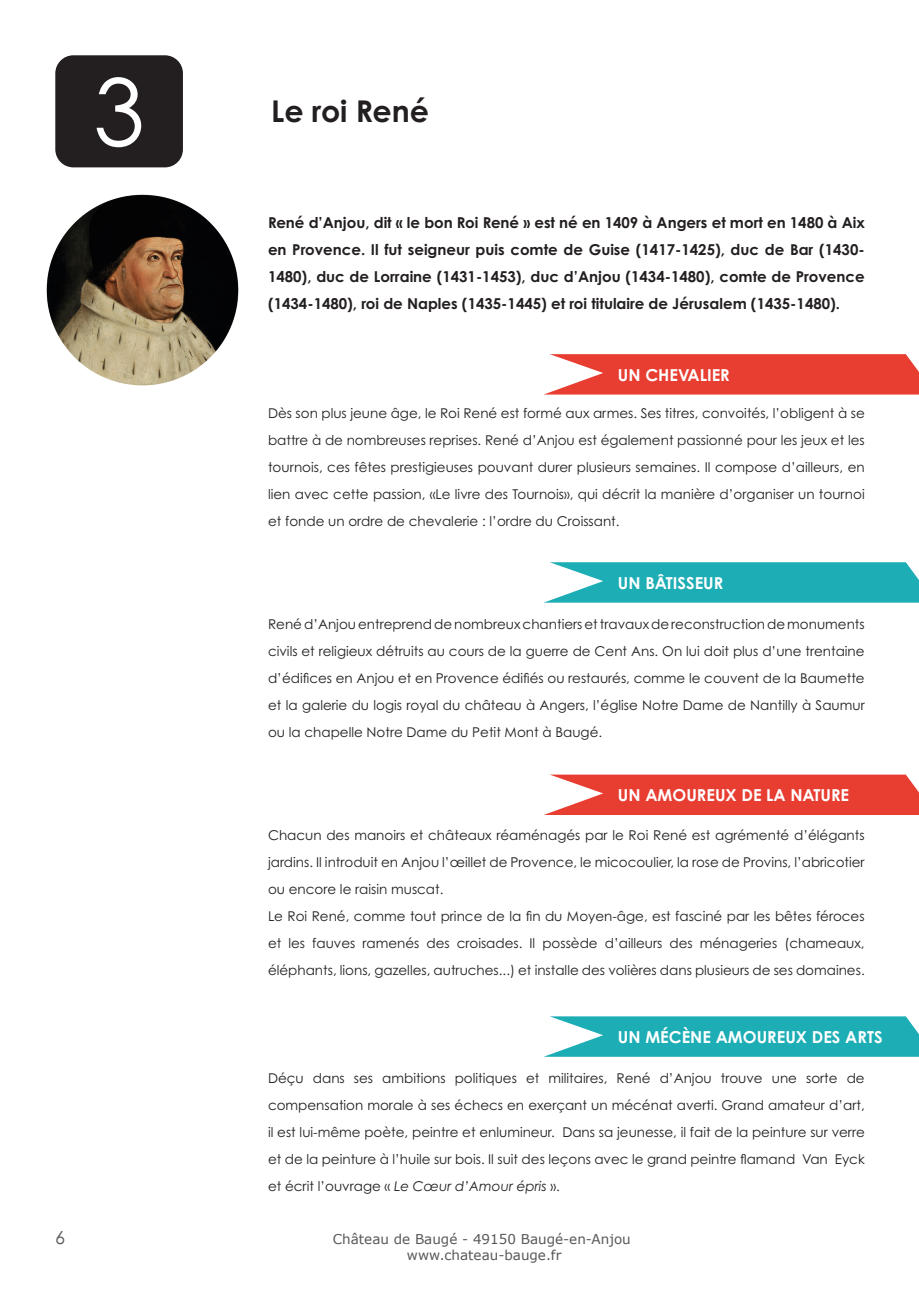
<style>
.page{position:relative;width:919px;height:1289px;background:#fff}
.page>*{position:absolute;margin:0;border:0;box-sizing:border-box;transform-origin:0 0}
.t1{font:93px "Century Gothic Pro";color:#fff}
.t2{font:700 30px "Century Gothic Pro";color:#231f20}
.t3{font:18px "Century Gothic Pro";color:#57585a}
.t4{font:700 16.5px "Century Gothic Pro";color:#fff}
.t5{font:700 16.5px "Century Gothic Pro";color:#fff}
.t6{font:700 15px/27px "Century Gothic Pro";color:#231f20;text-align:justify}
.t7{font:13.5px/27px "Century Gothic Pro";color:#231f20;text-align:justify}
.t8{font:13.5px/16.2px "Verdana";color:#57585a;text-align:center}
.s1{font-style:inherit}
.s2{font-style:italic}
</style>
<div class="page">
<div style="left:55px;top:55px;width:128px;height:112px;background:#231f20;border-radius:18px"></div>
<img style="left:47px;top:194px;width:191px;height:192px">
<svg style="left:545px;top:354px;width:373px;height:40px;background:#ea554b"></svg>
<div style="left:605px;top:369px;width:303px;height:13px;background:#e83e32"></div>
<svg style="left:546px;top:1016px;width:372px;height:40px;background:#3ab7be"></svg>
<div style="left:605px;top:1030px;width:303px;height:14px;background:#1cadb5"></div>
<svg style="left:544px;top:774px;width:374px;height:41px;background:#eb584e"></svg>
<div style="left:605px;top:789px;width:303px;height:13px;background:#e83e32"></div>
<svg style="left:545px;top:562px;width:373px;height:40px;background:#38b7be"></svg>
<div style="left:605px;top:577px;width:303px;height:13px;background:#1cadb5"></div>
<p class="t1" style="left:93px;top:55px;width:53px">3</p>
<p class="t2" style="left:271px;top:93px;width:159px">Le roi René</p>
<p class="t6" style="left:268px;top:209px;width:598px">René d’Anjou, dit « le bon Roi René » est né en 1409 à Angers et mort en 1480 à Aix en Provence. Il fut seigneur puis comte de Guise (1417-1425), duc de Bar (1430- 1480), duc de Lorraine (1431-1453), duc d’Anjou (1434-1480), comte de Provence (1434-1480), roi de Naples (1435-1445) et roi titulaire de Jérusalem (1435-1480).</p>
<p class="t5" style="left:618px;top:364px;width:113px">UN CHEVALIER</p>
<p class="t7" style="left:268px;top:400px;width:598px">Dès son plus jeune âge, le Roi René est formé aux armes. Ses titres, convoités, l’obligent à se battre à de nombreuses reprises. René d’Anjou est également passionné pour les jeux et les tournois, ces fêtes prestigieuses pouvant durer plusieurs semaines. Il compose d’ailleurs, en lien avec cette passion, «Le livre des Tournois», qui décrit la manière d’organiser un tournoi et fonde un ordre de chevalerie : l’ordre du Croissant.</p>
<p class="t4" style="left:618px;top:572px;width:107px"><span class="s1">UN B</span>ÂTISSEUR</p>
<p class="t7" style="left:268px;top:610px;width:598px">René d’Anjou entreprend de nombreux chantiers et travaux de reconstruction de monuments civils et religieux détruits au cours de la guerre de Cent Ans. On lui doit plus d’une trentaine d’édifices en Anjou et en Provence édifiés ou restaurés, comme le couvent de la Baumette et la galerie du logis royal du château à Angers, l’église Notre Dame de Nantilly à Saumur ou la chapelle Notre Dame du Petit Mont à Baugé.</p>
<p class="t4" style="left:618px;top:785px;width:233px"><span class="s1">UN</span> AMOUREUX DE LA NATURE</p>
<p class="t7" style="left:268px;top:821px;width:598px">Chacun des manoirs et châteaux réaménagés par le Roi René est agrémenté d’élégants jardins. Il introduit en Anjou l’œillet de Provence, le micocoulier, la rose de Provins, l’abricotier ou encore le raisin muscat.</p>
<p class="t7" style="left:268px;top:902px;width:598px">Le Roi René, comme tout prince de la fin du Moyen-âge, est fasciné par les bêtes féroces et les fauves ramenés des croisades. Il possède d’ailleurs des ménageries (chameaux, éléphants, lions, gazelles, autruches...) et installe des volières dans plusieurs de ses domaines.</p>
<p class="t4" style="left:618px;top:1026px;width:266px"><span class="s1">UN</span> MÉCÈNE AMOUREUX DES ARTS</p>
<p class="t7" style="left:268px;top:1064px;width:598px">Déçu dans ses ambitions politiques et militaires, René d’Anjou trouve une sorte de compensation morale à ses échecs en exerçant un mécénat averti. Grand amateur d’art, il est lui-même poète, peintre et enlumineur. Dans sa jeunesse, il fait de la peinture sur verre et de la peinture à l’huile sur bois. Il suit des leçons avec le grand peintre flamand Van Eyck et écrit l’ouvrage « <span class="s2">Le Cœur d’Amour épris</span> ».</p>
<h3 class="t3" style="left:55px;top:1226px;width:11px">6</h3>
<p class="t8" style="left:333px;top:1230px;width:299px">Château de Baugé - 49150 Baugé-en-Anjou www.chateau-bauge.fr</p>
</div>
